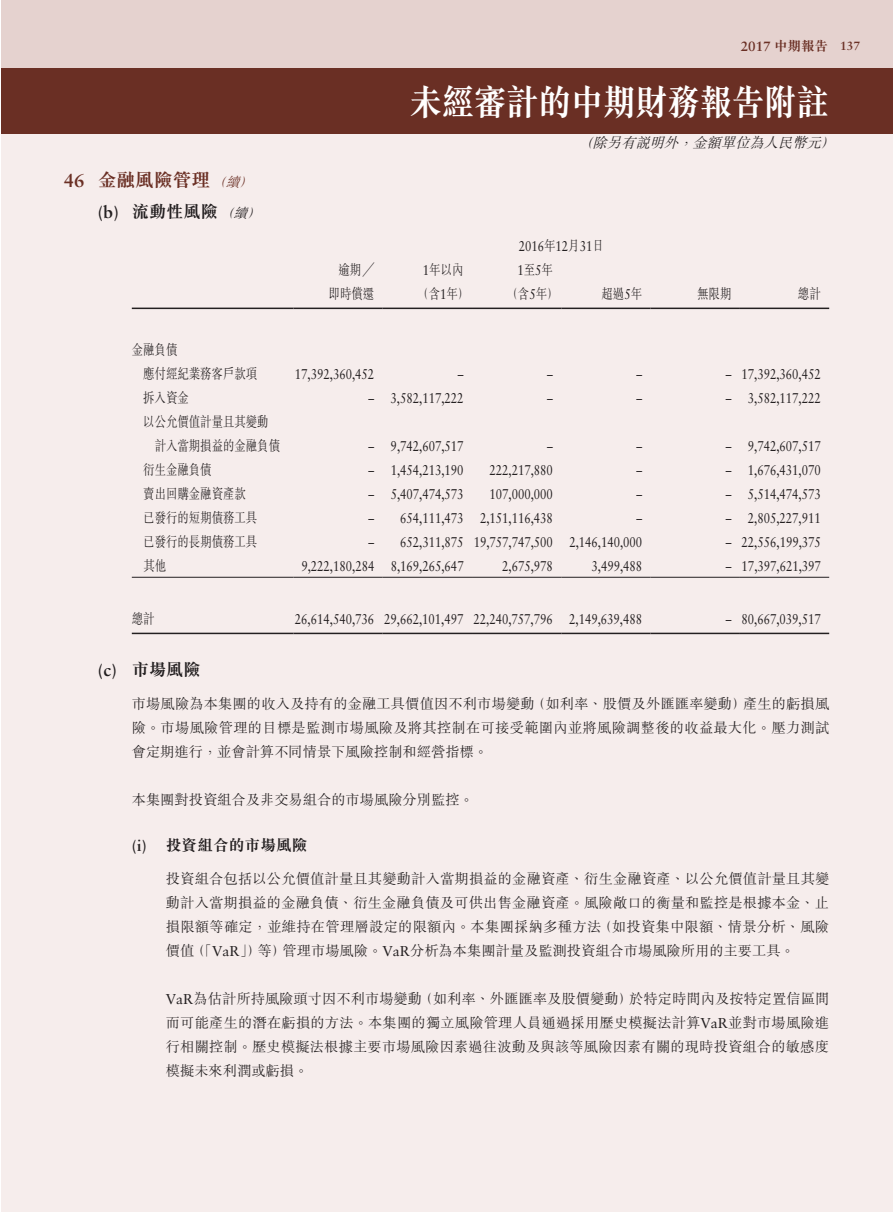
<style>
.page{position:relative;width:893px;height:1212px;background:#fff}
.page>*{position:absolute;margin:0;border:0;box-sizing:border-box;transform-origin:0 0}
.t1{font:700 36.75px "M Sung HK";letter-spacing:-.025em;color:#fff;scale:.9 1}
.t2{font:700 18.75px "M Sung HK";color:#6a2f24}
.t3{font:700 17.25px "M Sung HK";color:#231f20}
.t4{font:700 15.75px "M Sung HK";color:#231f20}
.t5{font:300 14.25px/24px "M Sung HK";color:#231f20;text-align:justify}
.t6{font:14.25px "Sabon LT Std";color:#231f20;scale:.8 1}
.t7{font:300 14.25px/24px "M Sung HK";color:#231f20;scale:.8 1}
.t8{font:italic 300 14.25px "M Sung HK";color:#231f20}
.t9{font:700 13.5px "Sabon LT Std";color:#6a2f24}
.s1{font-family:"Sabon LT Std"}
.s2{font-weight:300;font-style:italic;font-size:13.5px}
.s3{font-family:"M Sung HK"}
.s4{font-size:12px}
.s5{font-family:"M Sung HK";font-weight:300}
.s6{font-family:"Sabon LT Std";font-weight:400}
</style>
<div class="page">
<div style="left:1px;top:125px;width:892px;height:1087px;background:#f6edec"></div>
<div style="left:1px;top:0;width:892px;height:74px;background:#e5d2cf"></div>
<div style="left:1px;top:68px;width:892px;height:65px;background:#6a2f24"></div>
<hr style="left:132px;top:308px;width:161px;height:1px;background:#231f20">
<hr style="left:293px;top:308px;width:90px;height:1px;background:#231f20">
<hr style="left:383px;top:308px;width:89px;height:1px;background:#231f20">
<hr style="left:472px;top:308px;width:89px;height:1px;background:#231f20">
<hr style="left:561px;top:308px;width:90px;height:1px;background:#231f20">
<hr style="left:651px;top:308px;width:89px;height:1px;background:#231f20">
<hr style="left:740px;top:308px;width:89px;height:1px;background:#231f20">
<hr style="left:132px;top:577px;width:161px;height:1px;background:#231f20">
<hr style="left:293px;top:577px;width:90px;height:1px;background:#231f20">
<hr style="left:383px;top:577px;width:89px;height:1px;background:#231f20">
<hr style="left:472px;top:577px;width:89px;height:1px;background:#231f20">
<hr style="left:561px;top:577px;width:90px;height:1px;background:#231f20">
<hr style="left:651px;top:577px;width:89px;height:1px;background:#231f20">
<hr style="left:740px;top:577px;width:89px;height:1px;background:#231f20">
<hr style="left:132px;top:633px;width:161px;height:1px;background:#231f20">
<hr style="left:293px;top:633px;width:90px;height:1px;background:#231f20">
<hr style="left:383px;top:633px;width:89px;height:1px;background:#231f20">
<hr style="left:472px;top:633px;width:89px;height:1px;background:#231f20">
<hr style="left:561px;top:633px;width:90px;height:1px;background:#231f20">
<hr style="left:651px;top:633px;width:89px;height:1px;background:#231f20">
<hr style="left:740px;top:633px;width:89px;height:1px;background:#231f20">
<h2 class="t2" style="left:64px;top:167px;width:195px"><span class="s1">46</span> 金融風險管理<span class="s2">（續）</span></h2>
<p class="t3" style="left:98px;top:199px;width:169px"><span class="s1">(b)</span> 流動性風險<span class="s2">（續）</span></p>
<p class="t7" style="left:143px;top:337px;width:144px;text-indent:-11px">金融負債<br>應付經紀業務客戶款項</p>
<p class="t9" style="left:741px;top:38px;width:121px">2017 <span class="s3">中期報告</span> <span class="s4">137</span></p>
<h1 class="t1" style="left:409px;top:77px;width:468px">未經審計的中期財務報告附註</h1>
<p class="t8" style="left:578px;top:132px;width:263px">（除另有說明外，金額單位為人民幣元）</p>
<p class="t6" style="left:519px;top:237px;width:108px">2016<span class="s5">年</span>12<span class="s5">月</span>31<span class="s5">日</span></p>
<p class="t7" style="left:329px;top:257px;width:58px;text-align:right">逾期╱即時償還</p>
<p class="t7" style="left:417px;top:257px;width:66px;text-align:center"><span class="s6">1</span>年以內（含<span class="s6">1</span>年）</p>
<p class="t6" style="left:517px;top:261px;width:46px">1<span class="s5">至</span>5<span class="s5">年</span></p>
<p class="t7" style="left:507px;top:281px;width:66px">（含<span class="s6">5</span>年）</p>
<p class="t7" style="left:602px;top:281px;width:52px">超過<span class="s6">5</span>年</p>
<p class="t7" style="left:697px;top:281px;width:44px">無限期</p>
<p class="t7" style="left:798px;top:281px;width:30px">總計</p>
<p class="t6" style="left:295px;top:366px;width:101px">17,392,360,452</p>
<p class="t6" style="left:458px;top:366px;width:9px">–</p>
<p class="t6" style="left:547px;top:366px;width:9px">–</p>
<p class="t6" style="left:636px;top:366px;width:9px">–</p>
<p class="t6" style="left:726px;top:366px;width:120px">– 17,392,360,452</p>
<p class="t7" style="left:143px;top:385px;width:59px">拆入資金</p>
<p class="t6" style="left:368px;top:390px;width:120px">– 3,582,117,222</p>
<p class="t6" style="left:547px;top:390px;width:9px">–</p>
<p class="t6" style="left:636px;top:390px;width:9px">–</p>
<p class="t6" style="left:726px;top:390px;width:120px">– 3,582,117,222</p>
<p class="t7" style="left:155px;top:409px;width:158px;text-indent:-11px">以公允價值計量且其變動計入當期損益的金融負債</p>
<p class="t6" style="left:369px;top:438px;width:120px">– 9,742,607,517</p>
<p class="t6" style="left:547px;top:438px;width:9px">–</p>
<p class="t6" style="left:636px;top:438px;width:9px">–</p>
<p class="t6" style="left:726px;top:438px;width:120px">– 9,742,607,517</p>
<p class="t7" style="left:143px;top:457px;width:87px">衍生金融負債</p>
<p class="t6" style="left:369px;top:462px;width:120px">– 1,454,213,190</p>
<p class="t6" style="left:489px;top:462px;width:81px">222,217,880</p>
<p class="t6" style="left:636px;top:462px;width:9px">–</p>
<p class="t6" style="left:726px;top:462px;width:120px">– 1,676,431,070</p>
<p class="t7" style="left:143px;top:481px;width:130px">賣出回購金融資產款</p>
<p class="t6" style="left:369px;top:486px;width:120px">– 5,407,474,573</p>
<p class="t6" style="left:489px;top:486px;width:81px">107,000,000</p>
<p class="t6" style="left:636px;top:486px;width:9px">–</p>
<p class="t6" style="left:726px;top:486px;width:120px">– 5,514,474,573</p>
<p class="t7" style="left:143px;top:505px;width:144px">已發行的短期債務工具</p>
<p class="t6" style="left:369px;top:510px;width:232px">– 654,111,473 2,151,116,438</p>
<p class="t6" style="left:636px;top:510px;width:9px">–</p>
<p class="t6" style="left:726px;top:510px;width:120px">– 2,805,227,911</p>
<p class="t7" style="left:143px;top:529px;width:144px">已發行的長期債務工具</p>
<p class="t6" style="left:369px;top:534px;width:343px">– 652,311,875 19,757,747,500 2,146,140,000</p>
<p class="t6" style="left:726px;top:534px;width:120px">– 22,556,199,375</p>
<p class="t7" style="left:143px;top:553px;width:30px">其他</p>
<p class="t6" style="left:301px;top:558px;width:204px">9,222,180,284 8,169,265,647</p>
<p class="t6" style="left:502px;top:558px;width:65px">2,675,978</p>
<p class="t6" style="left:592px;top:558px;width:65px">3,499,488</p>
<p class="t6" style="left:726px;top:558px;width:120px">– 17,397,621,397</p>
<p class="t7" style="left:132px;top:606px;width:30px">總計</p>
<p class="t6" style="left:295px;top:610px;width:435px">26,614,540,736 29,662,101,497 22,240,757,796 2,149,639,488</p>
<p class="t6" style="left:726px;top:610px;width:120px">– 80,667,039,517</p>
<p class="t3" style="left:98px;top:658px;width:105px"><span class="s1">(c)</span> 市場風險</p>
<p class="t5" style="left:132px;top:691px;width:699px">市場風險為本集團的收入及持有的金融工具價值因不利市場變動（如利率、股價及外匯匯率變動）產生的虧損風險。市場風險管理的目標是監測市場風險及將其控制在可接受範圍內並將風險調整後的收益最大化。壓力測試會定期進行，並會計算不同情景下風險控制和經營指標。</p>
<p class="t5" style="left:132px;top:787px;width:344px">本集團對投資組合及非交易組合的市場風險分別監控。</p>
<p class="t4" style="left:132px;top:834px;width:177px"><span class="s1">(i)</span> 投資組合的市場風險</p>
<p class="t5" style="left:166px;top:866px;width:665px">投資組合包括以公允價值計量且其變動計入當期損益的金融資產、衍生金融資產、以公允價值計量且其變動計入當期損益的金融負債、衍生金融負債及可供出售金融資產。風險敞口的衡量和監控是根據本金、止損限額等確定，並維持在管理層設定的限額內。本集團採納多種方法（如投資集中限額、情景分析、風險價值（「<span class="s6">VaR</span>」）等）管理市場風險。<span class="s6">VaR</span>分析為本集團計量及監測投資組合市場風險所用的主要工具。</p>
<p class="t5" style="left:166px;top:986px;width:665px"><span class="s6">VaR</span>為估計所持風險頭寸因不利市場變動（如利率、外匯匯率及股價變動）於特定時間內及按特定置信區間而可能產生的潛在虧損的方法。本集團的獨立風險管理人員通過採用歷史模擬法計算<span class="s6">VaR</span>並對市場風險進行相關控制。歷史模擬法根據主要市場風險因素過往波動及與該等風險因素有關的現時投資組合的敏感度模擬未來利潤或虧損。</p>
</div>
